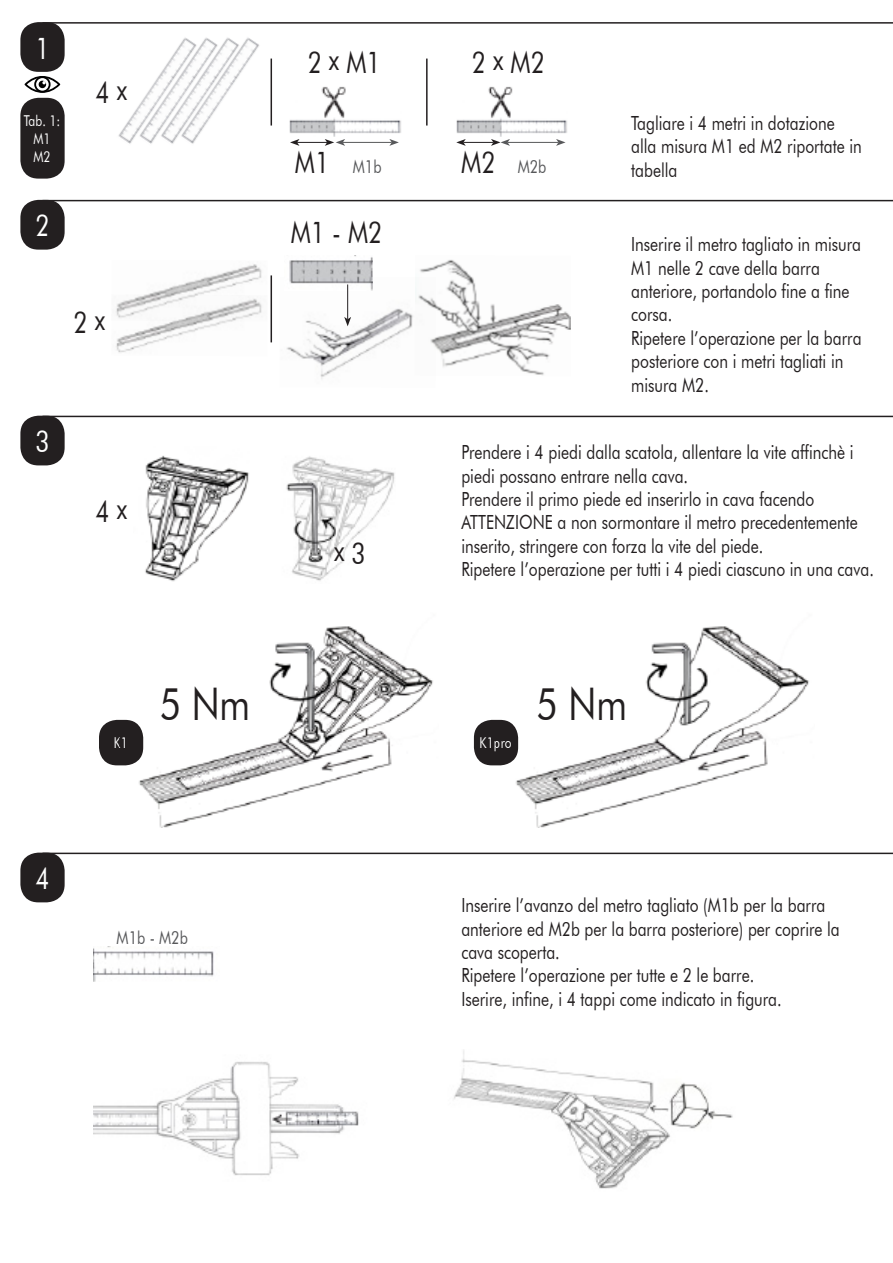
<style>
.page{position:relative;width:893px;height:1263px;background:#fff}
.page>*{position:absolute;margin:0;border:0;box-sizing:border-box;transform-origin:0 0}
.t1{font:45px "Futura BT";color:#231f20;scale:.8 1}
.t2{font:30px "Futura BT";color:#231f20;scale:.8 1}
.t3{font:30px "Futura BT";color:#fff;scale:.8 1}
.t4{font:19.5px/23.4px "Futura BT";color:#231f20;scale:.8 1}
.t5{font:18px "Futura BT";color:#57585a;scale:.8 1}
.t6{font:15px "Futura BT";color:#fff;scale:.8 1}
</style>
<div class="page">
<div style="left:20px;top:22px;width:45px;height:50px;background:#231f20;border-radius:18px"></div>
<div style="left:20px;top:853px;width:45px;height:49px;background:#231f20;border-radius:18px"></div>
<div style="left:20px;top:416px;width:45px;height:49px;background:#231f20;border-radius:18px"></div>
<div style="left:20px;top:200px;width:45px;height:50px;background:#231f20;border-radius:18px"></div>
<div style="left:20px;top:98px;width:45px;height:81px;background:#231f20;border-radius:18px"></div>
<svg style="left:25px;top:76px;width:35px;height:17px"></svg>
<hr style="left:43px;top:22px;width:850px;height:2px;background:#231f20">
<hr style="left:43px;top:853px;width:850px;height:1px;background:#231f20">
<hr style="left:43px;top:416px;width:850px;height:1px;background:#231f20">
<hr style="left:43px;top:200px;width:850px;height:1px;background:#231f20">
<hr style="left:271px;top:59px;width:1px;height:67px;background:#231f20">
<hr style="left:271px;top:275px;width:1px;height:67px;background:#231f20">
<hr style="left:426px;top:59px;width:2px;height:67px;background:#231f20">
<hr style="left:297px;top:142px;width:30px;height:1px;background:#231f20">
<svg style="left:290px;top:139px;width:9px;height:7px"></svg>
<hr style="left:343px;top:142px;width:49px;height:1px;background:#57585a">
<svg style="left:325px;top:139px;width:20px;height:7px"></svg>
<svg style="left:389px;top:139px;width:10px;height:7px"></svg>
<hr style="left:508px;top:142px;width:50px;height:1px;background:#57585a">
<svg style="left:556px;top:139px;width:10px;height:7px"></svg>
<hr style="left:463px;top:142px;width:30px;height:1px;background:#231f20">
<svg style="left:456px;top:139px;width:10px;height:7px"></svg>
<svg style="left:491px;top:139px;width:19px;height:7px"></svg>
<div style="left:99px;top:720px;width:44px;height:45px;background:#231f20;border-radius:18px"></div>
<div style="left:474px;top:720px;width:44px;height:45px;background:#231f20;border-radius:18px"></div>
<img style="left:118px;top:107px;width:20px;height:37px">
<img style="left:138px;top:76px;width:21px;height:68px">
<img style="left:116px;top:321px;width:117px;height:32px">
<img style="left:115px;top:264px;width:147px;height:57px">
<img style="left:286px;top:277px;width:127px;height:102px">
<img style="left:415px;top:259px;width:156px;height:117px">
<img style="left:159px;top:46px;width:20px;height:98px">
<img style="left:179px;top:37px;width:80px;height:107px">
<img style="left:289px;top:86px;width:112px;height:50px">
<img style="left:286px;top:255px;width:86px;height:35px">
<img style="left:456px;top:86px;width:111px;height:50px">
<hr style="left:347px;top:284px;width:1px;height:35px;background:#231f20">
<svg style="left:344px;top:317px;width:7px;height:9px"></svg>
<img style="left:145px;top:455px;width:104px;height:127px">
<img style="left:286px;top:456px;width:109px;height:125px">
<img style="left:121px;top:626px;width:312px;height:201px">
<img style="left:498px;top:626px;width:311px;height:201px">
<img style="left:93px;top:1061px;width:266px;height:115px">
<img style="left:454px;top:1050px;width:279px;height:139px">
<img style="left:93px;top:946px;width:121px;height:35px">
<p class="t3" style="left:35px;top:30px;width:19px">1</p>
<p class="t6" style="left:24px;top:111px;width:47px">Tab. 1:</p>
<p class="t6" style="left:34px;top:129px;width:23px">M1</p>
<p class="t6" style="left:34px;top:147px;width:23px">M2</p>
<p class="t3" style="left:35px;top:207px;width:19px">2</p>
<p class="t2" style="left:96px;top:72px;width:41px">4 x</p>
<p class="t2" style="left:73px;top:303px;width:41px">2 x</p>
<p class="t3" style="left:35px;top:423px;width:19px">3</p>
<p class="t2" style="left:96px;top:491px;width:41px">4 x</p>
<p class="t2" style="left:308px;top:44px;width:93px">2 x M1</p>
<p class="t2" style="left:472px;top:44px;width:93px">2 x M2</p>
<p class="t2" style="left:295px;top:144px;width:44px">M1</p>
<p class="t5" style="left:353px;top:156px;width:37px">M1b</p>
<p class="t2" style="left:461px;top:144px;width:44px">M2</p>
<p class="t5" style="left:518px;top:156px;width:38px">M2b</p>
<p class="t2" style="left:291px;top:214px;width:116px">M1 - M2</p>
<p class="t4" style="left:631px;top:111px;width:290px">Tagliare i 4 metri in dotazione alla misura M1 ed M2 riportate in tabella</p>
<p class="t4" style="left:631px;top:232px;width:289px">Inserire il metro tagliato in misura<br>M1 nelle 2 cave della barra anteriore, portandolo fine a fine corsa.</p>
<p class="t4" style="left:631px;top:326px;width:289px">Ripetere l’operazione per la barra posteriore con i metri tagliati in misura M2.</p>
<p class="t2" style="left:334px;top:534px;width:41px">x 3</p>
<p class="t4" style="left:461px;top:440px;width:492px">Prendere i 4 piedi dalla scatola, allentare la vite affinchè i piedi possano entrare nella cava.</p>
<p class="t4" style="left:461px;top:487px;width:497px">Prendere il primo piede ed inserirlo in cava facendo<br>ATTENZIONE a non sormontare il metro precedentemente inserito, stringere con forza la vite del piede.</p>
<p class="t4" style="left:461px;top:557px;width:517px">Ripetere l’operazione per tutti i 4 piedi ciascuno in una cava.</p>
<p class="t1" style="left:160px;top:676px;width:114px">5 Nm</p>
<p class="t1" style="left:537px;top:676px;width:114px">5 Nm</p>
<p class="t6" style="left:114px;top:734px;width:19px">K1</p>
<p class="t6" style="left:480px;top:734px;width:42px">K1pro</p>
<p class="t3" style="left:35px;top:860px;width:19px">4</p>
<p class="t5" style="left:117px;top:927px;width:91px">M1b - M2b</p>
<p class="t4" style="left:461px;top:893px;width:475px">Inserire l’avanzo del metro tagliato (M1b per la barra anteriore ed M2b per la barra posteriore) per coprire la cava scoperta.</p>
<p class="t4" style="left:461px;top:963px;width:368px">Ripetere l’operazione per tutte e 2 le barre.</p>
<p class="t4" style="left:461px;top:987px;width:402px">Iserire, infine, i 4 tappi come indicato in figura.</p>
</div>
